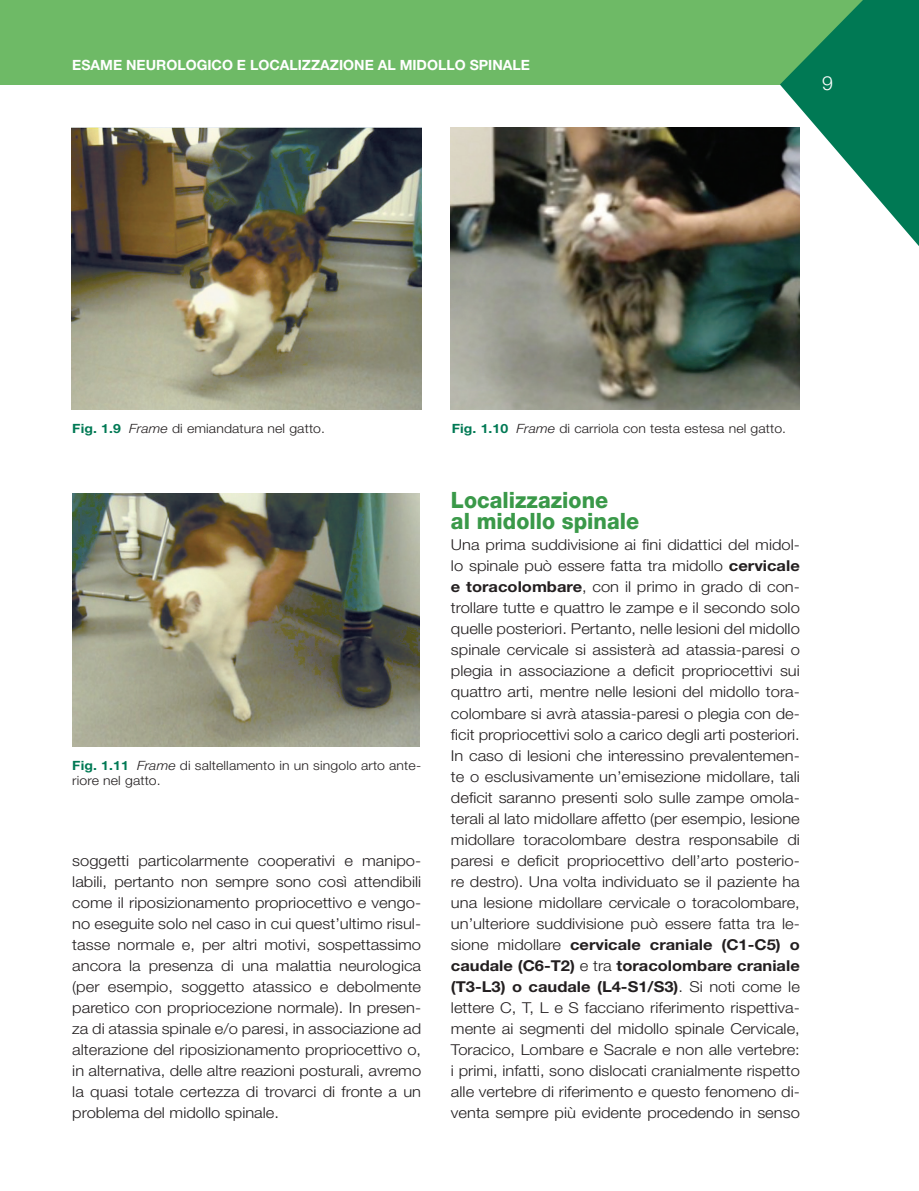
<style>
.page{position:relative;width:919px;height:1191px;background:#fff}
.page>*{position:absolute;margin:0;border:0;box-sizing:border-box;transform-origin:0 0}
.t1{font:800 22.5px/21px "Helvetica Neue LT Std";color:#3a9949;scale:.95 1}
.t2{font:300 19.5px "Helvetica Neue LT Std";color:#fff}
.t3{font:300 15px/21px "Helvetica Neue LT Std";color:#231f20;text-align:justify;scale:1.1 1}
.t4{font:700 14.1px "Helvetica Neue LT Std";color:#fff}
.t5{font:300 12.75px/15px "Helvetica Neue LT Std";letter-spacing:.01em;color:#231f20;scale:1.1 1}
.s1{font-weight:700;color:#007954}
.s2{font-style:italic}
.s3{font-weight:700}
</style>
<div class="page">
<div style="left:0;top:0;width:918px;height:85px;background:#6eba66"></div>
<svg style="left:779px;top:0;width:139px;height:296px"></svg>
<img style="left:72px;top:128px;width:349px;height:281px">
<img style="left:451px;top:128px;width:348px;height:281px">
<img style="left:72px;top:493px;width:348px;height:253px">
<p class="t4" style="left:72px;top:56px;width:459px">ESAME NEUROLOGICO E LOCALIZZAZIONE AL MIDOLLO SPINALE</p>
<h2 class="t2" style="left:822px;top:72px;width:12px">9</h2>
<p class="t5" style="left:72px;top:421px;width:231px"><span class="s1">Fig. 1.9</span> <span class="s2">Frame</span> di emiandatura nel gatto.</p>
<p class="t5" style="left:451px;top:421px;width:305px"><span class="s1">Fig. 1.10</span> <span class="s2">Frame</span> di carriola con testa estesa nel gatto.</p>
<p class="t5" style="left:72px;top:758px;width:318px"><span class="s1">Fig. 1.11</span> <span class="s2">Frame</span> di saltellamento in un singolo arto ante&shy;riore nel gatto.</p>
<p class="t3" style="left:72px;top:849px;width:318px">soggetti particolarmente cooperativi e manipo&shy;labili, pertanto non sempre sono così attendibili come il riposizionamento propriocettivo e vengo&shy;no eseguite solo nel caso in cui quest’ultimo risul&shy;tasse normale e, per altri motivi, sospettassimo ancora la presenza di una malattia neurologica (per esempio, soggetto atassico e debolmente paretico con propriocezione normale). In presen&shy;za di atassia spinale e/o paresi, in associazione ad alterazione del riposizionamento propriocettivo o, in alternativa, delle altre reazioni posturali, avremo la quasi totale certezza di trovarci di fronte a un problema del midollo spinale.</p>
<h1 class="t1" style="left:451px;top:490px;width:199px">Localizzazione<br>al midollo spinale</h1>
<p class="t3" style="left:451px;top:534px;width:319px">Una prima suddivisione ai fini didattici del midol&shy;lo spinale può essere fatta tra midollo <span class="s3">cervicale e toracolombare</span>, con il primo in grado di con&shy;trollare tutte e quattro le zampe e il secondo solo quelle posteriori. Pertanto, nelle lesioni del midollo spinale cervicale si assisterà ad atassia-paresi o plegia in associazione a deficit propriocettivi sui quattro arti, mentre nelle lesioni del midollo tora&shy;colombare si avrà atassia-paresi o plegia con de&shy;ficit propriocettivi solo a carico degli arti posteriori.<br>In caso di lesioni che interessino prevalentemen&shy;te o esclusivamente un’emisezione midollare, tali deficit saranno presenti solo sulle zampe omola&shy;terali al lato midollare affetto (per esempio, lesione midollare toracolombare destra responsabile di paresi e deficit propriocettivo dell’arto posterio&shy;re destro). Una volta individuato se il paziente ha una lesione midollare cervicale o toracolombare, un’ulteriore suddivisione può essere fatta tra le&shy;sione midollare <span class="s3">cervicale craniale (C1-C5) o caudale (C6-T2)</span> e tra <span class="s3">toracolombare craniale (T3-L3) o caudale (L4-S1/S3)</span>. Si noti come le lettere C, T, L e S facciano riferimento rispettiva&shy;mente ai segmenti del midollo spinale Cervicale, Toracico, Lombare e Sacrale e non alle vertebre: i primi, infatti, sono dislocati cranialmente rispetto alle vertebre di riferimento e questo fenomeno di&shy;venta sempre più evidente procedendo in senso</p>
</div>
